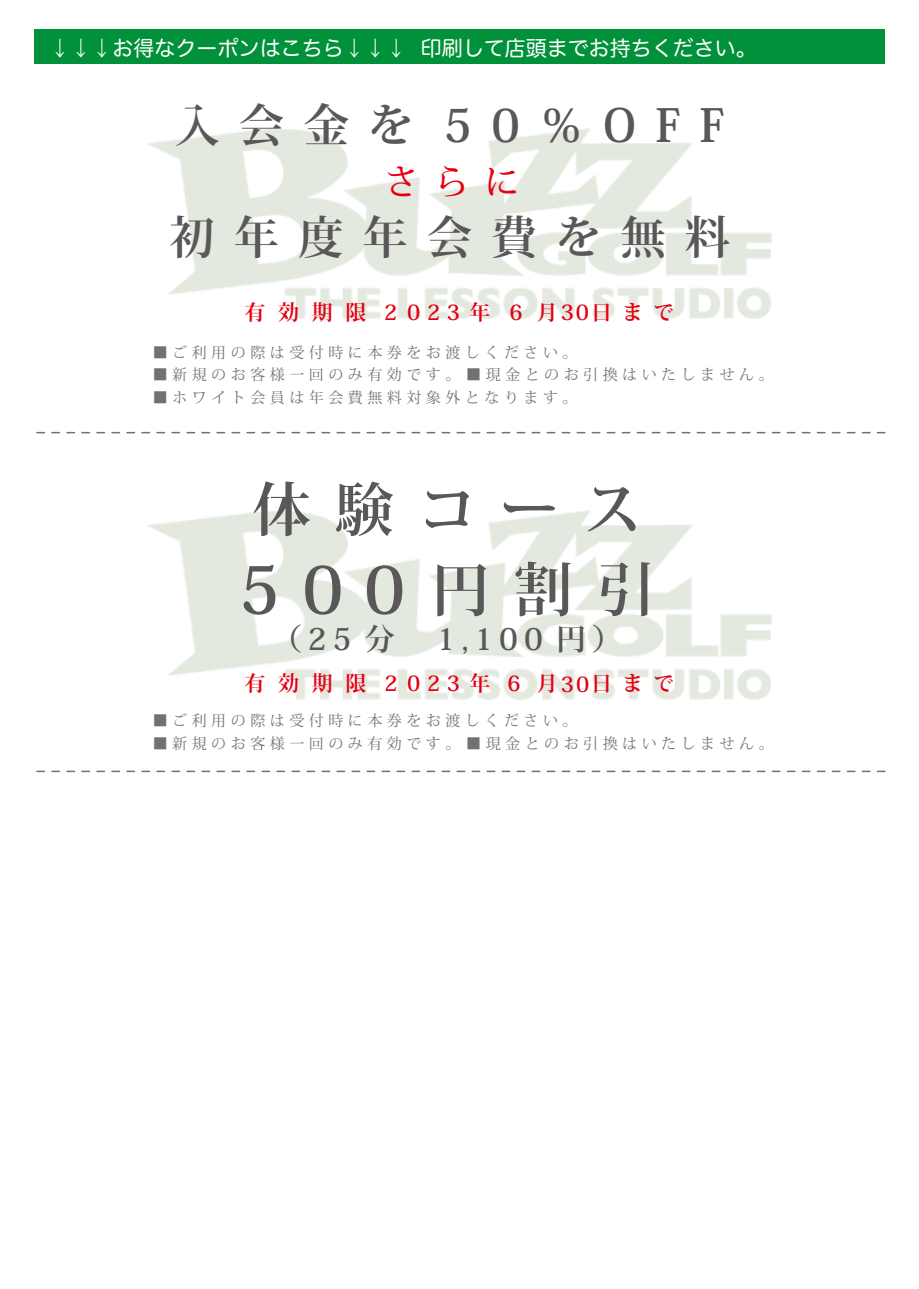
<style>
.page{position:relative;width:919px;height:1289px;background:#fff}
.page>*{position:absolute;margin:0;border:0;box-sizing:border-box;transform-origin:0 0}
.t1{font:700 65.25px "Koz Min Pro";color:#595757}
.t2{font:700 58.2px "Koz Min Pro";letter-spacing:.42em;color:#595757}
.t3{font:700 45.45px "Koz Min Pro";letter-spacing:.42em;color:#595757}
.t4{font:500 35.55px "Koz Min Pro";color:#e60012}
.t5{font:700 30px "Koz Min Pro";color:#595757}
.t6{font:21px "Hira Maru Pro W4";color:#fff}
.t7{font:700 21px "Koz Min Pro";letter-spacing:.45em;color:#e60012}
.t8{font:15px "Koz Min Pro";letter-spacing:.3em;color:#727171}
.s1{font-size:58.2px}
</style>
<div class="page">
<img style="left:147px;top:129px;width:624px;height:189px">
<img style="left:147px;top:510px;width:624px;height:189px">
<svg style="left:36px;top:432px;width:848px;height:1px"></svg>
<div style="left:34px;top:30px;width:850px;height:34px;background:#00913a"></div>
<svg style="left:36px;top:770px;width:848px;height:2px"></svg>
<h3 class="t6" style="left:50px;top:30px;width:708px">↓↓↓お得なクーポンはこちら↓↓↓ 印刷して店頭までお持ちください。</h3>
<h3 class="t3" style="left:175px;top:92px;width:551px">入会金を 50％OFF</h3>
<h3 class="t4" style="left:383px;top:156px;width:138px">さらに</h3>
<h3 class="t3" style="left:169px;top:204px;width:562px">初年度年会費を無料</h3>
<h3 class="t7" style="left:244px;top:297px;width:431px">有効 期限 2023年 6 月30日まで</h3>
<p class="t8" style="left:153px;top:341px;width:426px">■ご利用の際は受付時に本券をお渡しください。</p>
<p class="t8" style="left:153px;top:364px;width:622px">■新規のお客様一回のみ有効です。 ■現金とのお引換はいたしません。</p>
<p class="t8" style="left:153px;top:386px;width:426px">■ホワイト会員は年会費無料対象外となります。</p>
<h2 class="t2" style="left:252px;top:467px;width:390px">体験コース</h2>
<h1 class="t1" style="left:239px;top:542px;width:417px">500<span class="s1">円割引</span></h1>
<h3 class="t5" style="left:272px;top:617px;width:125px">（25 分</h3>
<h3 class="t5" style="left:437px;top:617px;width:187px">1,100 円）</h3>
<h3 class="t7" style="left:244px;top:668px;width:431px">有効 期限 2023年 6 月30日まで</h3>
<p class="t8" style="left:153px;top:710px;width:426px">■ご利用の際は受付時に本券をお渡しください。</p>
<p class="t8" style="left:153px;top:732px;width:622px">■新規のお客様一回のみ有効です。 ■現金とのお引換はいたしません。</p>
</div>
